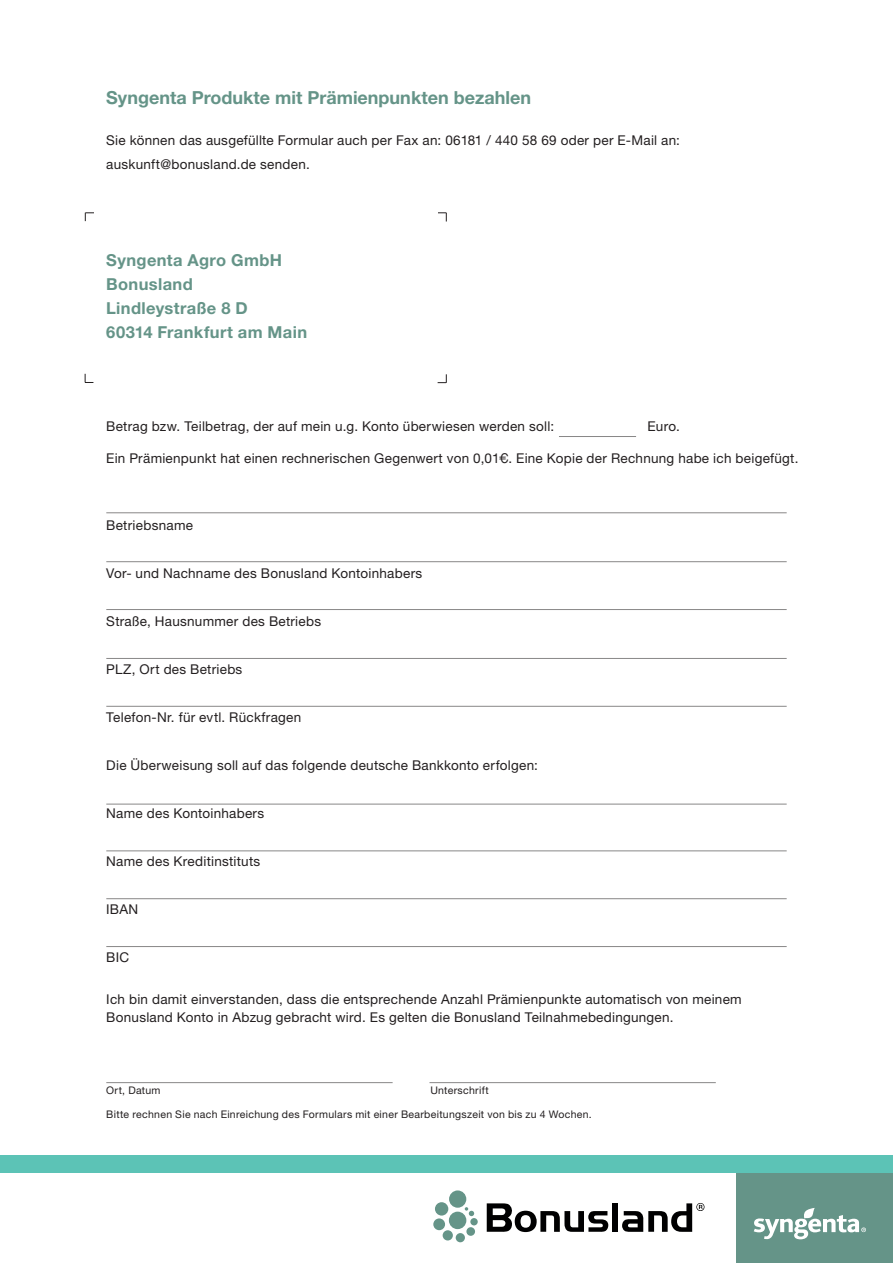
<style>
.page{position:relative;width:893px;height:1263px;background:#fff}
.page>*{position:absolute;margin:0;border:0;box-sizing:border-box;transform-origin:0 0}
.t1{font:700 18px "Helvetica Neue LT Std";color:#659488}
.t2{font:700 16.5px/24px "Helvetica Neue LT Std";letter-spacing:.02em;color:#659488}
.t3{font:13.5px/24px "Helvetica Neue LT Std";letter-spacing:.02em;color:#231f20}
.t4{font:10.5px "Helvetica Neue LT Std";letter-spacing:.03em;color:#231f20}
.s1{font-family:"Helvetica"}
</style>
<div class="page">
<div style="left:737px;top:1172px;width:156px;height:91px;background:#659488"></div>
<div style="left:0;top:1155px;width:893px;height:17px;background:#5cc3b6"></div>
<svg style="left:754px;top:1208px;width:112px;height:31px"></svg>
<hr style="left:559px;top:436px;width:77px;height:1px;background:#888787">
<hr style="left:106px;top:512px;width:681px;height:1px;background:#888787">
<hr style="left:106px;top:561px;width:681px;height:1px;background:#888787">
<hr style="left:106px;top:609px;width:681px;height:1px;background:#888787">
<hr style="left:106px;top:658px;width:681px;height:1px;background:#888787">
<hr style="left:106px;top:706px;width:681px;height:1px;background:#888787">
<hr style="left:106px;top:850px;width:681px;height:1px;background:#888787">
<hr style="left:106px;top:804px;width:681px;height:1px;background:#888787">
<hr style="left:106px;top:898px;width:681px;height:1px;background:#888787">
<hr style="left:106px;top:1082px;width:287px;height:1px;background:#888787">
<hr style="left:429px;top:1082px;width:287px;height:1px;background:#888787">
<svg style="left:487px;top:1203px;width:121px;height:29px"></svg>
<div style="left:612px;top:1203px;width:6px;height:29px;background:#000001"></div>
<svg style="left:622px;top:1203px;width:82px;height:29px"></svg>
<div style="left:449px;top:1211px;width:17px;height:18px;background:#659488;border-radius:50%"></div>
<div style="left:449px;top:1190px;width:17px;height:18px;background:#659488;border-radius:50%"></div>
<div style="left:435px;top:1202px;width:13px;height:13px;background:#659488;border-radius:50%"></div>
<div style="left:433px;top:1218px;width:12px;height:12px;background:#659488;border-radius:50%"></div>
<div style="left:443px;top:1230px;width:10px;height:10px;background:#659488;border-radius:50%"></div>
<div style="left:456px;top:1233px;width:9px;height:9px;background:#659488;border-radius:50%"></div>
<div style="left:466px;top:1227px;width:9px;height:9px;background:#659488;border-radius:50%"></div>
<div style="left:470px;top:1218px;width:8px;height:7px;background:#659488;border-radius:50%"></div>
<svg style="left:465px;top:1207px;width:9px;height:9px"></svg>
<hr style="left:106px;top:946px;width:681px;height:1px;background:#888787">
<svg style="left:85px;top:213px;width:9px;height:8px"></svg>
<svg style="left:438px;top:213px;width:9px;height:8px"></svg>
<svg style="left:438px;top:374px;width:9px;height:9px"></svg>
<svg style="left:85px;top:374px;width:8px;height:9px"></svg>
<h1 class="t1" style="left:106px;top:87px;width:426px">Syngenta Produkte mit Prämienpunkten bezahlen</h1>
<p class="t3" style="left:106px;top:128px;width:575px">Sie können das ausgefüllte Formular auch per Fax an: 06181 / 440 58 69 oder per E-Mail an: auskunft@bonusland.de senden.</p>
<p class="t2" style="left:106px;top:248px;width:202px">Syngenta Agro GmbH<br>Bonusland<br>Lindleystraße 8 D<br>60314 Frankfurt am Main</p>
<p class="t3" style="left:106px;top:413px;width:449px">Betrag bzw. Teilbetrag, der auf mein u.g. Konto überwiesen werden soll:</p>
<p class="t3" style="left:648px;top:413px;width:34px">Euro.</p>
<p class="t3" style="left:106px;top:446px;width:694px">Ein Prämienpunkt hat einen rechnerischen Gegenwert von 0,01<span class="s1">€</span>. Eine Kopie der Rechnung habe ich beigefügt.</p>
<p class="t3" style="left:106px;top:512px;width:88px">Betriebsname</p>
<p class="t3" style="left:106px;top:560px;width:318px">Vor- und Nachname des Bonusland Kontoinhabers</p>
<p class="t3" style="left:106px;top:608px;width:216px">Straße, Hausnummer des Betriebs</p>
<p class="t3" style="left:106px;top:656px;width:138px">PLZ, Ort des Betriebs</p>
<p class="t3" style="left:106px;top:704px;width:196px">Telefon-Nr. für evtl. Rückfragen</p>
<p class="t3" style="left:106px;top:752px;width:433px">Die Überweisung soll auf das folgende deutsche Bankkonto erfolgen:</p>
<p class="t3" style="left:106px;top:800px;width:160px">Name des Kontoinhabers</p>
<p class="t3" style="left:106px;top:848px;width:155px">Name des Kreditinstituts</p>
<p class="t3" style="left:106px;top:896px;width:33px">IBAN</p>
<p class="t3" style="left:106px;top:944px;width:24px">BIC</p>
<p class="t3" style="left:106px;top:989px;width:637px;line-height:18px">Ich bin damit einverstanden, dass die entsprechende Anzahl Prämienpunkte automatisch von meinem<br>Bonusland Konto in Abzug gebracht wird. Es gelten die Bonusland Teilnahmebedingungen.</p>
<p class="t4" style="left:106px;top:1083px;width:56px">Ort, Datum</p>
<p class="t4" style="left:430px;top:1083px;width:60px">Unterschrift</p>
<p class="t4" style="left:106px;top:1107px;width:487px">Bitte rechnen Sie nach Einreichung des Formulars mit einer Bearbeitungszeit von bis zu 4 Wochen.</p>
</div>
